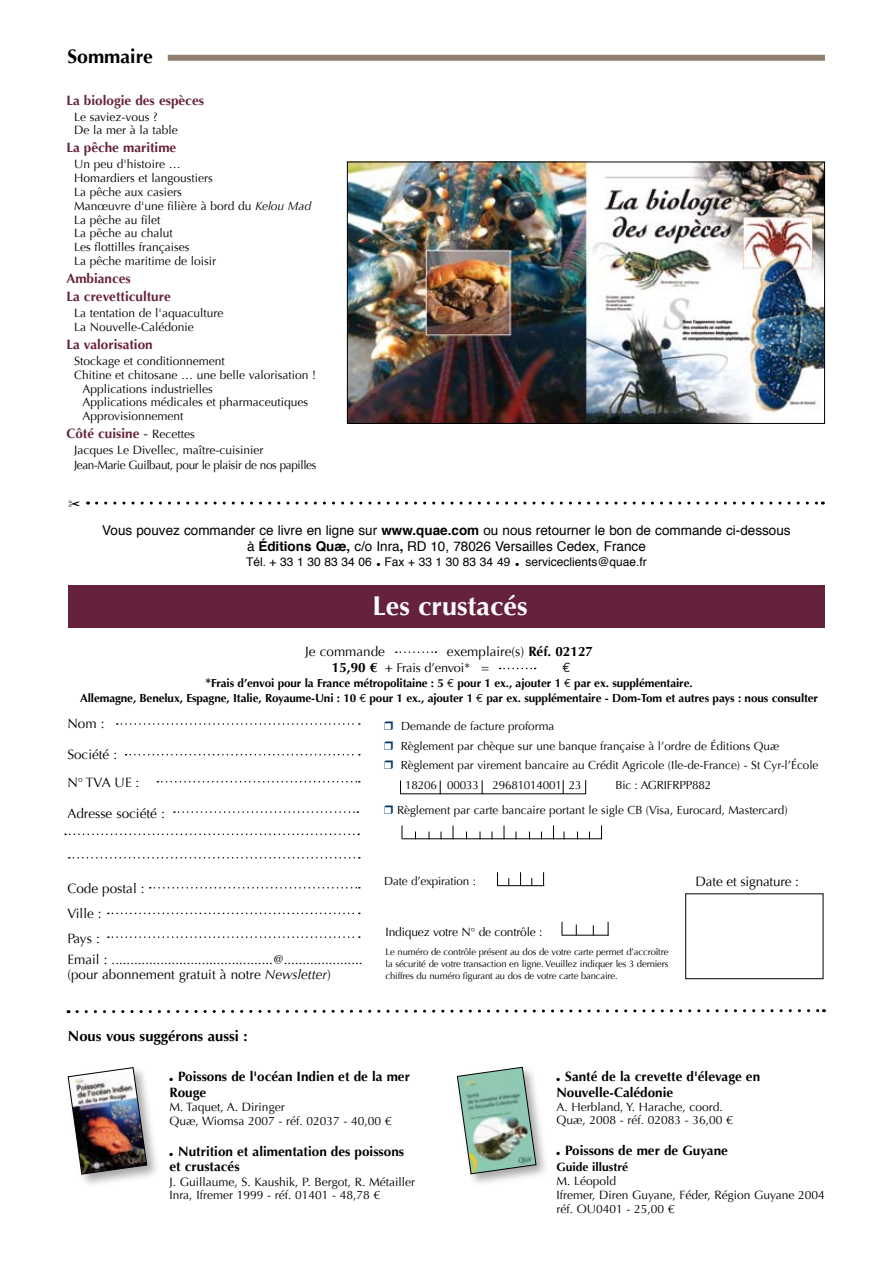
<style>
.page{position:relative;width:893px;height:1263px;background:#fff}
.page>*{position:absolute;margin:0;border:0;box-sizing:border-box;transform-origin:0 0}
.t1{font:700 27px "Optima";color:#fff}
.t2{font:700 19.5px "Optima";color:#000}
.t3{font:700 14.7px "Optima";color:#000}
.t4{font:13.5px/25.2px "Optima";color:#000}
.t5{font:700 13.5px/15.8px "Optima";color:#000}
.t6{font:13.5px/16.2px "Helvetica";color:#000;text-align:center}
.t7{font:700 13.5px/18px "Optima";color:#66223d}
.t8{font:13.5px "Euro Mono";color:#000}
.t9{font:12.75px "Optima";letter-spacing:-.015em;color:#000}
.t10{font:12px/13.8px "Optima";color:#000}
.t11{font:12px/15.3px "Optima";letter-spacing:-.03em;color:#000}
.t12{font:12px "Helvetica";color:#000}
.t13{font:700 12px "Optima";color:#000}
.t14{font:11.7px/25.5px "Optima";color:#000}
.t15{font:700 11.7px/15px "Optima";letter-spacing:-.01em;color:#000;text-align:center}
.t16{font:9.45px/12px "Optima";letter-spacing:-.015em;color:#000;text-align:justify}
.s1{font-style:italic}
.s2{font-weight:400;color:#000}
.s3{font-weight:400;font-size:12px;color:#000}
.s4{font-weight:700}
.s5{font-weight:700;font-size:13.5px}
.s6{font-family:"Times";font-size:13.5px}
.s7{font-size:13.5px}
.s8{font-size:12.75px}
.s9{font-family:"Euro Mono";font-weight:400}
.s10{color:#003362}
</style>
<div class="page">
<svg style="left:396px;top:651px;width:40px;height:2px"></svg>
<svg style="left:500px;top:668px;width:36px;height:1px"></svg>
<svg style="left:117px;top:723px;width:243px;height:2px"></svg>
<svg style="left:126px;top:754px;width:234px;height:1px"></svg>
<svg style="left:157px;top:781px;width:203px;height:1px"></svg>
<svg style="left:174px;top:811px;width:184px;height:2px"></svg>
<svg style="left:65px;top:833px;width:294px;height:2px"></svg>
<svg style="left:69px;top:857px;width:291px;height:1px"></svg>
<svg style="left:150px;top:887px;width:210px;height:1px"></svg>
<svg style="left:108px;top:913px;width:252px;height:1px"></svg>
<svg style="left:108px;top:936px;width:252px;height:2px"></svg>
<hr style="left:497px;top:885px;width:47px;height:1px;background:#000">
<svg style="left:497px;top:872px;width:1px;height:13px"></svg>
<svg style="left:520px;top:872px;width:1px;height:13px"></svg>
<svg style="left:543px;top:872px;width:1px;height:13px"></svg>
<hr style="left:402px;top:838px;width:199px;height:1px;background:#000">
<svg style="left:402px;top:825px;width:1px;height:14px"></svg>
<svg style="left:453px;top:825px;width:1px;height:14px"></svg>
<svg style="left:504px;top:825px;width:1px;height:14px"></svg>
<svg style="left:553px;top:825px;width:1px;height:13px"></svg>
<svg style="left:601px;top:825px;width:1px;height:14px"></svg>
<hr style="left:401px;top:793px;width:185px;height:1px;background:#000">
<svg style="left:400px;top:780px;width:1px;height:14px"></svg>
<svg style="left:440px;top:780px;width:1px;height:14px"></svg>
<svg style="left:482px;top:780px;width:1px;height:14px"></svg>
<svg style="left:563px;top:780px;width:1px;height:14px"></svg>
<svg style="left:585px;top:780px;width:1px;height:14px"></svg>
<div style="left:685px;top:893px;width:138px;height:86px;border:1px solid #000"></div>
<hr style="left:562px;top:935px;width:47px;height:1px;background:#000">
<svg style="left:562px;top:922px;width:1px;height:13px"></svg>
<svg style="left:608px;top:922px;width:1px;height:13px"></svg>
<svg style="left:66px;top:1009px;width:760px;height:5px"></svg>
<svg style="left:97px;top:502px;width:726px;height:3px"></svg>
<div style="left:64px;top:1064px;width:97px;height:125px;background:#000;opacity:.35"></div>
<img style="left:68px;top:1067px;width:79px;height:108px">
<div style="left:168px;top:55px;width:657px;height:6px;background:#8e7f6f"></div>
<div style="left:68px;top:585px;width:757px;height:42px;background:#66223d"></div>
<div style="left:453px;top:1063px;width:98px;height:126px;background:#000;opacity:.35"></div>
<img style="left:457px;top:1067px;width:79px;height:107px">
<img style="left:349px;top:164px;width:474px;height:258px">
<div style="left:347px;top:162px;width:478px;height:262px;border:1px solid #000"></div>
<h2 class="t2" style="left:67px;top:45px;width:87px">Sommaire</h2>
<p class="t7" style="left:66px;top:91px;width:139px">La biologie des espèces</p>
<p class="t10" style="left:74px;top:110px;width:105px">Le saviez-vous ?<br>De la mer à la table</p>
<p class="t7" style="left:66px;top:139px;width:112px">La pêche maritime</p>
<p class="t10" style="left:74px;top:158px;width:239px">Un peu d'histoire …<br>Homardiers et langoustiers<br>La pêche aux casiers<br>Manœuvre d'une filière à bord du <span class="s1">Kelou Mad<br></span>La pêche au filet<br>La pêche au chalut<br>Les flottilles françaises<br>La pêche maritime de loisir</p>
<p class="t7" style="left:66px;top:270px;width:106px">Ambiances<br>La crevetticulture</p>
<p class="t10" style="left:74px;top:306px;width:151px">La tentation de l'aquaculture<br>La Nouvelle-Calédonie</p>
<p class="t7" style="left:66px;top:336px;width:88px">La valorisation</p>
<p class="t10" style="left:74px;top:354px;width:152px">Stockage et conditionnement</p>
<p class="t10" style="left:74px;top:368px;width:243px">Chitine et chitosane … une belle valorisation !</p>
<p class="t10" style="left:82px;top:382px;width:132px">Applications industrielles</p>
<p class="t10" style="left:82px;top:395px;width:227px">Applications médicales et pharmaceutiques</p>
<p class="t10" style="left:82px;top:409px;width:103px">Approvisionnement</p>
<p class="t7" style="left:66px;top:425px;width:130px">Côté cuisine <span class="s2">-</span> <span class="s3">Recettes</span></p>
<p class="t11" style="left:74px;top:443px;width:244px">Jacques Le Divellec, maître-cuisinier<br>Jean-Marie Guilbaut, pour le plaisir de nos papilles</p>
<p class="t6" style="left:102px;top:522px;width:690px">Vous pouvez commander ce livre en ligne sur <span class="s4">www.quae.com</span> ou nous retourner le bon de commande ci-dessous à <span class="s4">Éditions Quæ,</span> c/o Inra<span class="s4">,</span> RD 10, 78026 Versailles Cedex, France</p>
<p class="t12" style="left:246px;top:552px;width:402px">Tél. + 33 1 30 83 34 06 ● Fax + 33 1 30 83 34 49 ● serviceclients@quae.fr</p>
<h1 class="t1" style="left:372px;top:590px;width:157px">Les crustacés</h1>
<p class="t4" style="left:305px;top:639px;width:81px">Je commande</p>
<p class="t4" style="left:447px;top:639px;width:148px">exemplaire(s) <span class="s4">Réf. 02127</span></p>
<p class="t9" style="left:332px;top:660px;width:159px"><span class="s5">15,90 €</span> <span class="s6">+</span> Frais d’envoi* <span class="s7">=</span></p>
<p class="t8" style="left:562px;top:659px;width:10px">€</p>
<p class="t15" style="left:80px;top:675px;width:740px"><span class="s8">*</span>Frais d’envoi pour la France métropolitaine : 5 <span class="s9">€</span> pour 1 ex., ajouter 1 <span class="s9">€</span> par ex. supplémentaire.<br>Allemagne, Benelux, Espagne, Italie, Royaume-Uni : 10 <span class="s9">€</span> pour 1 ex., ajouter 1 <span class="s9">€</span> par ex. supplémentaire - Dom-Tom et autres pays : nous consulter</p>
<p class="t4" style="left:67px;top:711px;width:39px">Nom :</p>
<p class="t4" style="left:67px;top:740px;width:73px;line-height:28.2px">Société :<br>N° TVA UE :</p>
<p class="t4" style="left:67px;top:801px;width:99px">Adresse société :</p>
<p class="t14" style="left:384px;top:714px;width:172px"><span class="s10">❒</span> Demande de facture proforma</p>
<p class="t14" style="left:384px;top:733px;width:396px"><span class="s10">❒</span> Règlement par chèque sur une banque française à l’ordre de Éditions Quæ</p>
<p class="t14" style="left:384px;top:753px;width:436px"><span class="s10">❒</span> Règlement par virement bancaire au Crédit Agricole (Ile-de-France) - St Cyr-l’École</p>
<p class="t14" style="left:405px;top:772px;width:178px">18206 00033 29681014001 23</p>
<p class="t14" style="left:384px;top:772px;width:405px;text-indent:231px">Bic : AGRIFRPP882<br><span class="s10">❒</span> Règlement par carte bancaire portant le sigle CB (Visa, Eurocard, Mastercard)</p>
<p class="t4" style="left:67px;top:876px;width:79px">Code postal :<br>Ville :<br>Pays :</p>
<p class="t4" style="left:67px;top:952px;width:297px;line-height:15.5px">Email : ...........................................@..................... (pour abonnement gratuit à notre <span class="s1">Newsletter</span>)</p>
<p class="t3" style="left:68px;top:1027px;width:181px">Nous vous suggérons aussi :</p>
<p class="t14" style="left:384px;top:868px;width:93px">Date d’expiration :</p>
<p class="t4" style="left:696px;top:869px;width:105px">Date et signature :</p>
<p class="t10" style="left:386px;top:925px;width:158px">Indiquez votre N° de contrôle :</p>
<p class="t16" style="left:386px;top:946px;width:284px">Le numéro de contrôle présent au dos de votre carte permet d’accroître la sécurité de votre transaction en ligne. Veuillez indiquer les 3 derniers chiffres du numéro figurant au dos de votre carte bancaire.</p>
<p class="t5" style="left:169px;top:1069px;width:242px">● Poissons de l'océan Indien et de la mer<br>Rouge</p>
<p class="t10" style="left:169px;top:1101px;width:224px">M. Taquet, A. Diringer<br>Quæ, Wiomsa 2007 - réf. 02037 - 40,00 €</p>
<p class="t5" style="left:169px;top:1143px;width:236px">● Nutrition et alimentation des poissons et crustacés</p>
<p class="t10" style="left:169px;top:1175px;width:247px">J. Guillaume, S. Kaushik, P. Bergot, R. Métailler<br>Inra, Ifremer 1999 - réf. 01401 - 48,78 €</p>
<p class="t5" style="left:556px;top:1068px;width:205px">● Santé de la crevette d'élevage en<br>Nouvelle-Calédonie</p>
<p class="t10" style="left:556px;top:1100px;width:178px">A. Herbland, Y. Harache, coord.<br>Quæ, 2008 - réf. 02083 - 36,00 €</p>
<p class="t5" style="left:556px;top:1143px;width:173px">● Poissons de mer de Guyane</p>
<p class="t13" style="left:556px;top:1160px;width:73px">Guide illustré</p>
<p class="t10" style="left:556px;top:1174px;width:270px">M. Léopold<br>Ifremer, Diren Guyane, Féder, Région Guyane 2004 réf. OU0401 - 25,00 €</p>
</div>
